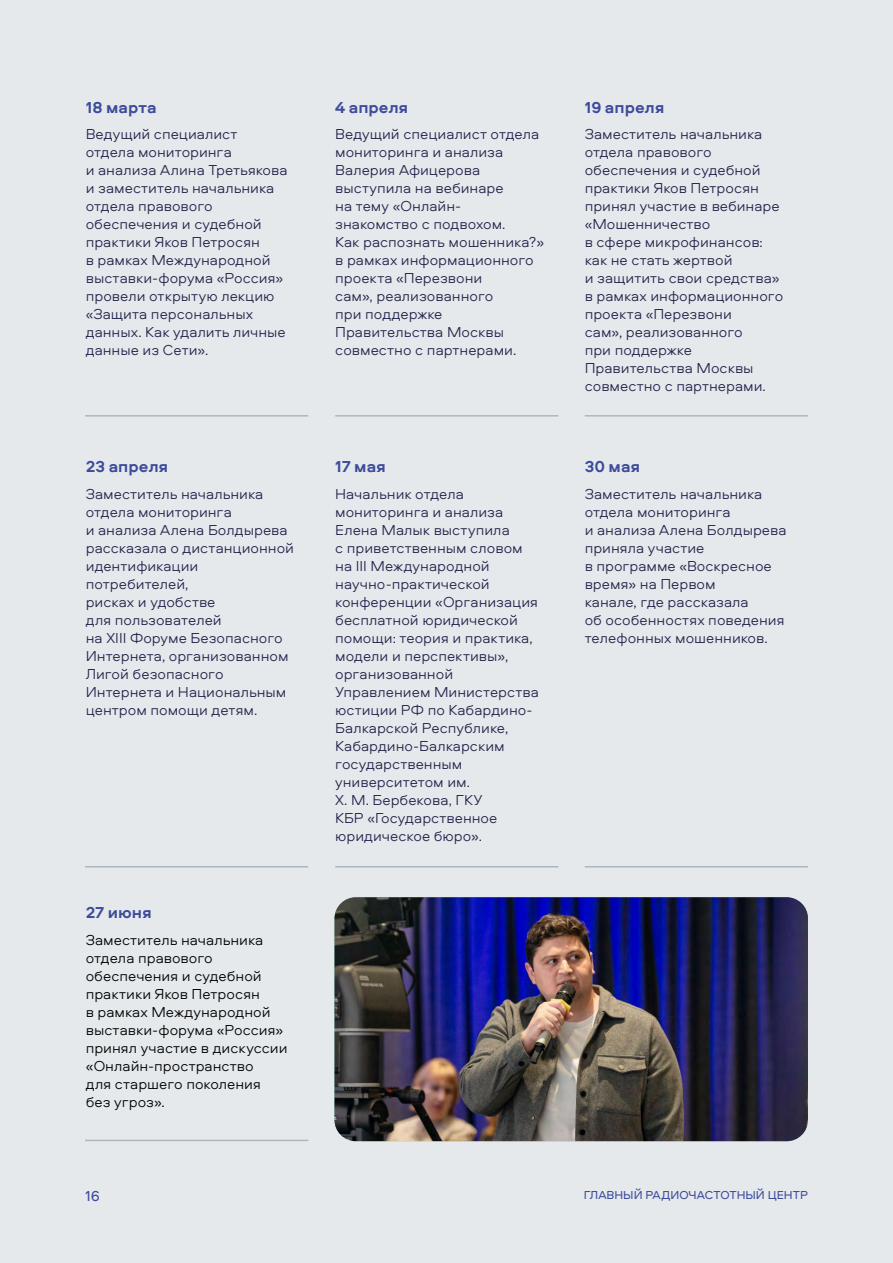
<style>
.page{position:relative;width:893px;height:1263px;background:#e5e9ec}
.page>*{position:absolute;margin:0;border:0;box-sizing:border-box;transform-origin:0 0}
.t1{font:700 16.5px "Aeroport";letter-spacing:.005em;color:#3c4b9b}
.t2{font:300 15px/18px "Aeroport";color:#21244a}
.t3{font:300 15px/18px "Aeroport";color:#000}
.t4{font:15px "Aeroport";color:#3c4b9b}
.t5{font:12px "Aeroport";color:#3c4b9b}
</style>
<div class="page">
<hr style="left:85px;top:415px;width:223px;height:2px;background:#abb8c1">
<hr style="left:85px;top:866px;width:223px;height:1px;background:#abb8c1">
<hr style="left:85px;top:1140px;width:223px;height:1px;background:#abb8c1">
<hr style="left:335px;top:415px;width:223px;height:2px;background:#abb8c1">
<hr style="left:335px;top:866px;width:223px;height:1px;background:#abb8c1">
<hr style="left:585px;top:415px;width:223px;height:2px;background:#abb8c1">
<hr style="left:585px;top:866px;width:223px;height:1px;background:#abb8c1">
<img style="left:334px;top:897px;width:474px;height:244px">
<p class="t1" style="left:86px;top:95px;width:73px">18 марта</p>
<p class="t2" style="left:86px;top:124px;width:203px">Ведущий специалист отдела мониторинга<br>и анализа Алина Третьякова и заместитель начальника отдела правового обеспечения и судебной практики Яков Петросян<br>в рамках Международной выставки-форума «Россия» провели открытую лекцию «Защита персональных данных. Как удалить личные данные из Сети».</p>
<p class="t1" style="left:86px;top:455px;width:84px">23 апреля</p>
<p class="t2" style="left:86px;top:484px;width:210px">Заместитель начальника отдела мониторинга<br>и анализа Алена Болдырева рассказала о дистанционной идентификации потребителей,<br>рисках и удобстве<br>для пользователей<br>на XIII Форуме Безопасного<br>Интернета, организованном<br>Лигой безопасного<br>Интернета и Национальным центром помощи детям.</p>
<p class="t1" style="left:86px;top:901px;width:67px">27 июня</p>
<p class="t3" style="left:86px;top:930px;width:203px">Заместитель начальника отдела правового обеспечения и судебной практики Яков Петросян<br>в рамках Международной выставки-форума «Россия» принял участие в дискуссии «Онлайн-пространство<br>для старшего поколения без угроз».</p>
<p class="t1" style="left:335px;top:95px;width:75px">4 апреля</p>
<p class="t2" style="left:335px;top:124px;width:210px">Ведущий специалист отдела мониторинга и анализа<br>Валерия Афицерова выступила на вебинаре<br>на тему «Онлайн&shy;знакомство с подвохом.<br>Как распознать мошенника?» в рамках информационного проекта «Перезвони<br>сам», реализованного<br>при поддержке<br>Правительства Москвы совместно с партнерами.</p>
<p class="t1" style="left:335px;top:455px;width:52px">17 мая</p>
<p class="t2" style="left:335px;top:484px;width:205px">Начальник отдела мониторинга и анализа<br>Елена Малык выступила<br>с приветственным словом на III Международной научно-практической конференции «Организация бесплатной юридической помощи: теория и практика, модели и перспективы», организованной<br>Управлением Министерства юстиции РФ по Кабардино-<br>Балкарской Республике,<br>Кабардино-Балкарским государственным университетом им.<br>Х. М. Бербекова, ГКУ<br>КБР «Государственное юридическое бюро».</p>
<p class="t1" style="left:585px;top:95px;width:81px">19 апреля</p>
<p class="t2" style="left:585px;top:124px;width:200px">Заместитель начальника отдела правового обеспечения и судебной практики Яков Петросян принял участие в вебинаре «Мошенничество<br>в сфере микрофинансов: как не стать жертвой<br>и защитить свои средства» в рамках информационного проекта «Перезвони<br>сам», реализованного<br>при поддержке<br>Правительства Москвы совместно с партнерами.</p>
<p class="t1" style="left:585px;top:455px;width:57px">30 мая</p>
<p class="t2" style="left:585px;top:484px;width:203px">Заместитель начальника отдела мониторинга<br>и анализа Алена Болдырева приняла участие<br>в программе «Воскресное время» на Первом<br>канале, где рассказала<br>об особенностях поведения телефонных мошенников.</p>
<p class="t4" style="left:85px;top:1185px;width:16px">16</p>
<p class="t5" style="left:584px;top:1187px;width:226px">ГЛАВНЫЙ РАДИОЧАСТОТНЫЙ ЦЕНТР</p>
</div>
